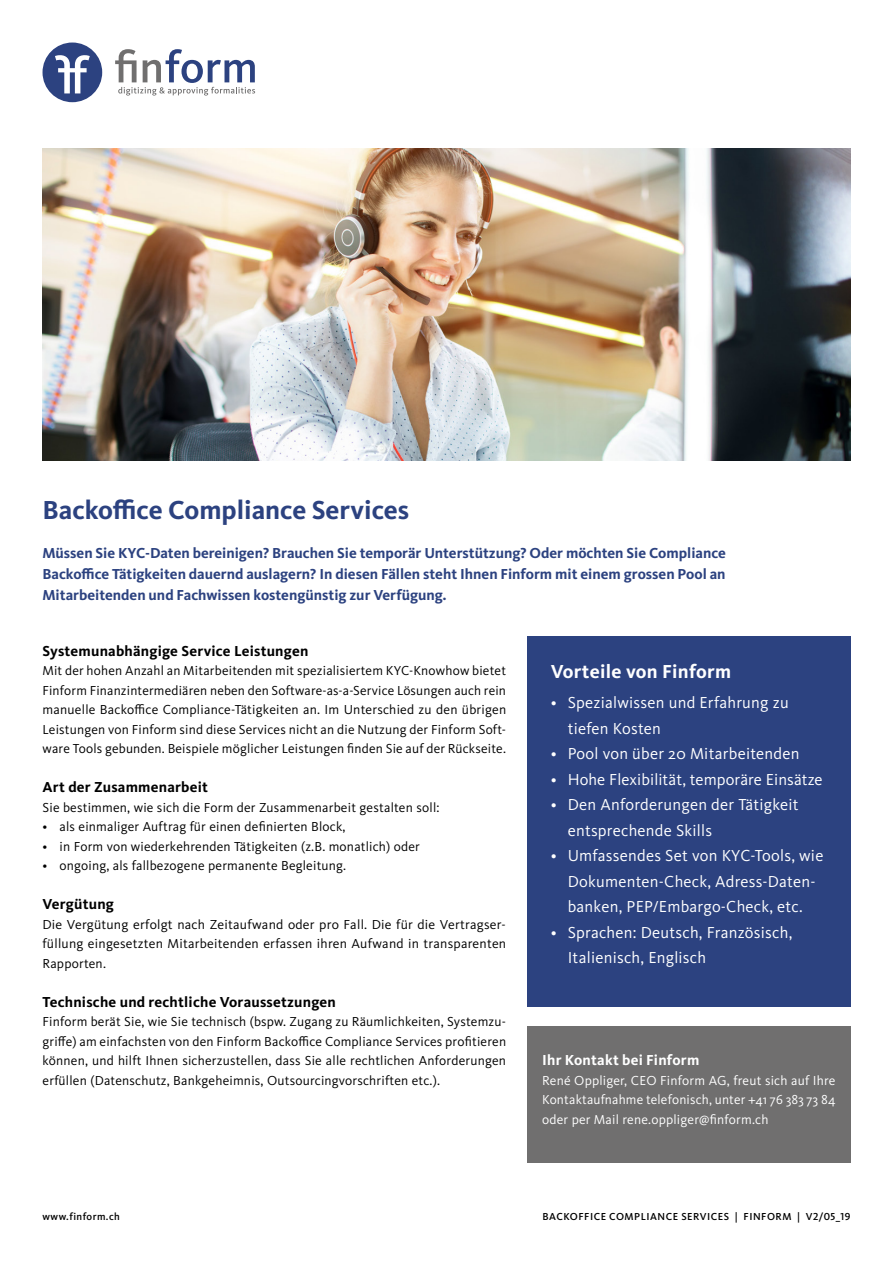
<style>
.page{position:relative;width:893px;height:1263px;background:#fff}
.page>*{position:absolute;margin:0;border:0;box-sizing:border-box;transform-origin:0 0}
.t1{font:700 27px "Kievit Pro";color:#2c4280}
.t2{font:700 19.5px "Kievit Pro";letter-spacing:.015em;color:#fff}
.t3{font:16.5px/25.5px "Kievit Pro";letter-spacing:.015em;color:#fff}
.t4{font:700 15px/21px "Kievit Pro";color:#2c4280;text-align:justify}
.t5{font:700 15px "Kievit Pro";letter-spacing:.015em;color:#000}
.t6{font:700 15px "Kievit Pro";letter-spacing:.015em;color:#fff}
.t7{font:13.5px/19.5px "Kievit Pro";letter-spacing:.015em;color:#000;text-align:justify}
.t8{font:13.5px/19.5px "Kievit Pro";letter-spacing:.015em;color:#fff;text-align:justify}
.t9{font:500 10.5px "Kievit Pro";letter-spacing:.05em;color:#000}
</style>
<div class="page">
<div style="left:43px;top:43px;width:59px;height:59px;background:#2c4280;border-radius:50%"></div>
<svg style="left:115px;top:49px;width:140px;height:47px"></svg>
<svg style="left:55px;top:55px;width:35px;height:38px"></svg>
<img style="left:43px;top:149px;width:807px;height:312px">
<div style="left:527px;top:636px;width:323px;height:371px;background:#2c4280"></div>
<div style="left:527px;top:1026px;width:323px;height:137px;background:#706f6f"></div>
<h1 class="t1" style="left:43px;top:494px;width:368px">Backoffice Compliance Services</h1>
<p class="t4" style="left:43px;top:542px;width:685px">Müssen Sie KYC-Daten bereinigen? Brauchen Sie temporär Unterstützung? Oder möchten Sie Compliance Backoffice Tätigkeiten dauernd auslagern? In diesen Fällen steht Ihnen Finform mit einem grossen Pool an Mitarbeitenden und Fachwissen kostengünstig zur Verfügung.</p>
<p class="t5" style="left:43px;top:642px;width:267px">Systemunabhängige Service Leistungen</p>
<p class="t7" style="left:43px;top:661px;width:465px">Mit der hohen Anzahl an Mitarbeitenden mit spezialisiertem KYC-Knowhow bietet Finform Finanzintermediären neben den Software-as-a-Service Lösungen auch rein manuelle Backoffice Compliance-Tätigkeiten an. Im Unterschied zu den übrigen Leistungen von Finform sind diese Services nicht an die Nutzung der Finform Soft&shy;ware Tools gebunden. Beispiele möglicher Leistungen finden Sie auf der Rückseite.</p>
<p class="t5" style="left:43px;top:778px;width:167px">Art der Zusammenarbeit</p>
<p class="t7" style="left:43px;top:797px;width:398px">Sie bestimmen, wie sich die Form der Zusammenarbeit gestalten soll:</p>
<p class="t7" style="left:43px;top:817px;width:304px">• als einmaliger Auftrag für einen definierten Block,</p>
<p class="t7" style="left:43px;top:836px;width:379px">• in Form von wiederkehrenden Tätigkeiten (z.B. monatlich) oder</p>
<p class="t7" style="left:43px;top:856px;width:305px">• ongoing, als fallbezogene permanente Begleitung.</p>
<p class="t5" style="left:43px;top:895px;width:73px">Vergütung</p>
<p class="t7" style="left:43px;top:914px;width:465px">Die Vergütung erfolgt nach Zeitaufwand oder pro Fall. Die für die Vertragser&shy;füllung eingesetzten Mitarbeitenden erfassen ihren Aufwand in transparenten Rapporten.</p>
<p class="t5" style="left:43px;top:993px;width:295px">Technische und rechtliche Voraussetzungen</p>
<p class="t7" style="left:43px;top:1012px;width:465px">Finform berät Sie, wie Sie technisch (bspw. Zugang zu Räumlichkeiten, Systemzu&shy;griffe) am einfachsten von den Finform Backoffice Compliance Services profitieren können, und hilft Ihnen sicherzustellen, dass Sie alle rechtlichen Anforderungen erfüllen (Datenschutz, Bankgeheimnis, Outsourcingvorschriften etc.).</p>
<h2 class="t2" style="left:551px;top:660px;width:182px">Vorteile von Finform</h2>
<p class="t3" style="left:568px;top:690px;width:223px;text-indent:-17px">• Spezialwissen und Erfahrung zu tiefen Kosten</p>
<p class="t3" style="left:551px;top:741px;width:250px">• Pool von über 20 Mitarbeitenden</p>
<p class="t3" style="left:551px;top:766px;width:274px">• Hohe Flexibilität, temporäre Einsätze</p>
<p class="t3" style="left:568px;top:792px;width:232px;text-indent:-17px">• Den Anforderungen der Tätigkeit entsprechende Skills</p>
<p class="t3" style="left:551px;top:843px;width:274px;text-align:center">• Umfassendes Set von KYC-Tools, wie<br>Dokumenten-Check, Adress-Daten&shy;banken, PEP/Embargo-Check, etc.</p>
<p class="t3" style="left:568px;top:919px;width:226px;text-indent:-17px">• Sprachen: Deutsch, Französisch,<br>Italienisch, Englisch</p>
<p class="t6" style="left:542px;top:1051px;width:159px">Ihr Kontakt bei Finform</p>
<p class="t8" style="left:542px;top:1070px;width:295px">René Oppliger, CEO Finform AG, freut sich auf Ihre Kontaktaufnahme telefonisch, unter +41 76 383 73 84 oder per Mail rene.oppliger@finform.ch</p>
<p class="t9" style="left:43px;top:1211px;width:79px">www.finform.ch</p>
<p class="t9" style="left:543px;top:1211px;width:309px">BACKOFFICE COMPLIANCE SERVICES | FINFORM | V2/05_19</p>
</div>
